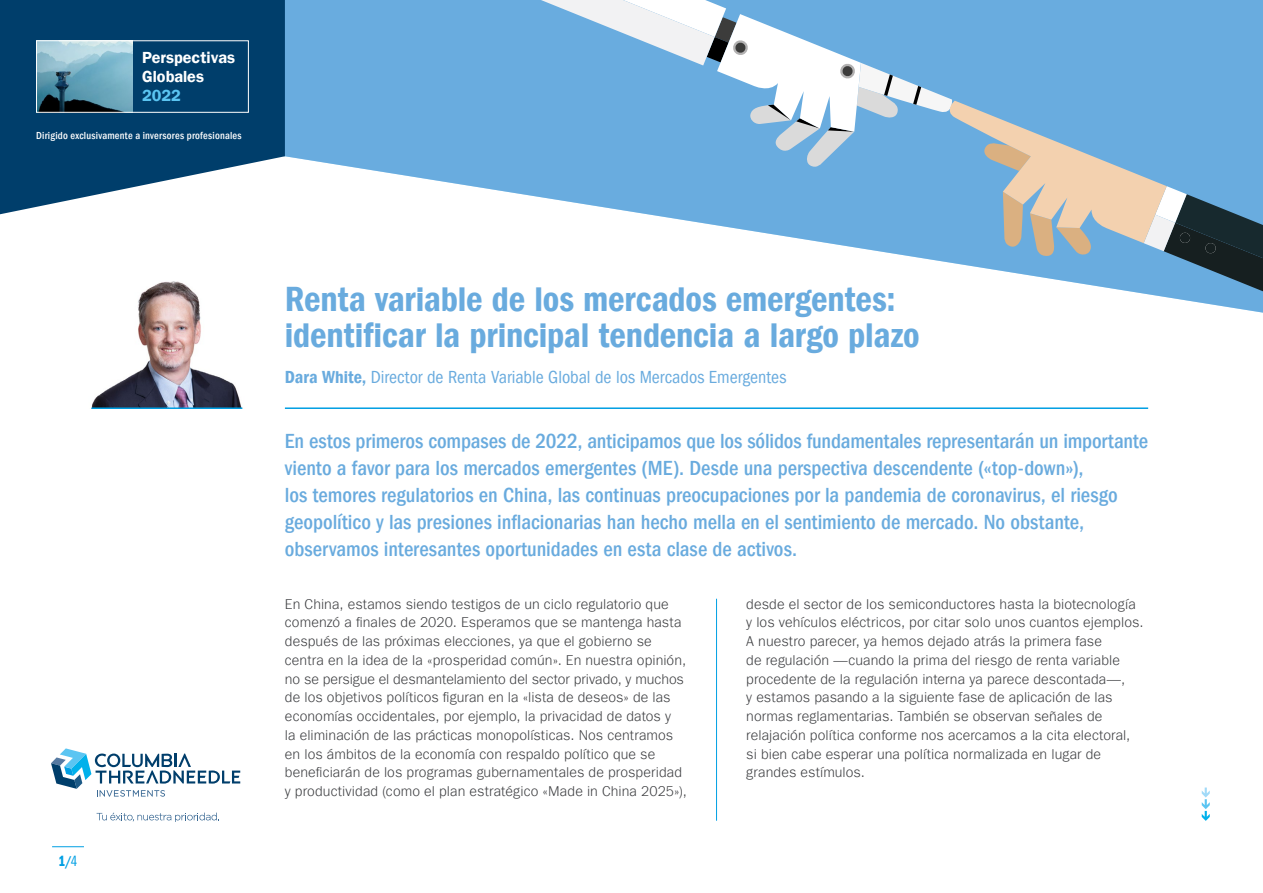
<style>
.page{position:relative;width:1263px;height:893px;background:#fff}
.page>*{position:absolute;margin:0;border:0;box-sizing:border-box;transform-origin:0 0}
.t1{font:36px/36px "ITC Frank Gofor Ameriprise Dm Cn";letter-spacing:-.005em;color:#69abde}
.t2{font:500 condensed 21px/27px "ITC Frank Gofor Ameriprise";color:#69abde}
.t3{font:condensed 18px "ITC Frank Gofor Ameriprise";color:#69abde}
.t4{font:16.2px/19px "ITC Frank Gofor Ameriprise Dm";color:#fff}
.t5{font:16.2px "ITC Frank Gofor Ameriprise Dm";color:#5bc5f2}
.t6{font:15px "ITC Frank Gofor Ameriprise Dm Cm";color:#009fe3}
.t7{font:300 14.25px/18.8px "ITC Frank Gofor Ameriprise";letter-spacing:.005em;color:#393a3d}
.t8{font:500 condensed 10.5px "ITC Frank Gofor Ameriprise";letter-spacing:.02em;color:#fff}
.s1{font-family:"ITC Frank Gofor Ameriprise Bk Cm"}
.s2{font-family:"ITC Frank Gofor Ameriprise Dm Cn";font-stretch:normal}
</style>
<div class="page">
<hr style="left:52px;top:846px;width:32px;height:1px;background:#009fe3">
<svg style="left:51px;top:748px;width:189px;height:49px"></svg>
<svg style="left:97px;top:813px;width:122px;height:9px"></svg>
<hr style="left:285px;top:407px;width:863px;height:2px;background:#009fe3">
<svg style="left:1202px;top:787px;width:8px;height:34px"></svg>
<svg style="left:0;top:0;width:1263px;height:313px"></svg>
<svg style="left:526px;top:0;width:737px;height:291px"></svg>
<hr style="left:716px;top:599px;width:1px;height:222px;background:#009fe3">
<svg style="left:0;top:0;width:285px;height:214px;fill:#003e6b"></svg>
<img style="left:38px;top:42px;width:94px;height:69px">
<div style="left:36px;top:40px;width:213px;height:73px;border:1px solid #fff"></div>
<img style="left:85px;top:276px;width:166px;height:132px">
<hr style="left:91px;top:407px;width:151px;height:2px;background:#009fe3">
<p class="t4" style="left:142px;top:48px;width:95px">Perspectivas<br>Globales</p>
<p class="t5" style="left:142px;top:86px;width:40px">2022</p>
<p class="t8" style="left:36px;top:130px;width:207px">Dirigido exclusivamente a inversores profesionales</p>
<p class="t6" style="left:59px;top:853px;width:20px">1/<span class="s1">4</span></p>
<h1 class="t1" style="left:285px;top:281px;width:636px">Renta variable de los mercados emergentes: identificar la principal tendencia a largo plazo</h1>
<p class="t3" style="left:285px;top:367px;width:503px"><span class="s2">Dara White,</span> Director de Renta Variable Global de los Mercados Emergentes</p>
<p class="t2" style="left:285px;top:428px;width:865px">En estos primeros compases de 2022, anticipamos que los sólidos fundamentales representarán un importante viento a favor para los mercados emergentes (ME). Desde una perspectiva descendente («top-down»),<br>los temores regulatorios en China, las continuas preocupaciones por la pandemia de coronavirus, el riesgo geopolítico y las presiones inflacionarias han hecho mella en el sentimiento de mercado. No obstante, observamos interesantes oportunidades en esta clase de activos.</p>
<p class="t7" style="left:285px;top:594px;width:403px">En China, estamos siendo testigos de un ciclo regulatorio que comenzó a finales de 2020. Esperamos que se mantenga hasta después de las próximas elecciones, ya que el gobierno se centra en la idea de la «prosperidad común». En nuestra opinión, no se persigue el desmantelamiento del sector privado, y muchos de los objetivos políticos figuran en la «lista de deseos» de las economías occidentales, por ejemplo, la privacidad de datos y<br>la eliminación de las prácticas monopolísticas. Nos centramos en los ámbitos de la economía con respaldo político que se beneficiarán de los programas gubernamentales de prosperidad y productividad (como el plan estratégico «Made in China 2025»),</p>
<p class="t7" style="left:746px;top:594px;width:399px">desde el sector de los semiconductores hasta la biotecnología y los vehículos eléctricos, por citar solo unos cuantos ejemplos.<br>A nuestro parecer, ya hemos dejado atrás la primera fase<br>de regulación —cuando la prima del riesgo de renta variable procedente de la regulación interna ya parece descontada—,<br>y estamos pasando a la siguiente fase de aplicación de las normas reglamentarias. También se observan señales de relajación política conforme nos acercamos a la cita electoral, si bien cabe esperar una política normalizada en lugar de grandes estímulos.</p>
</div>
